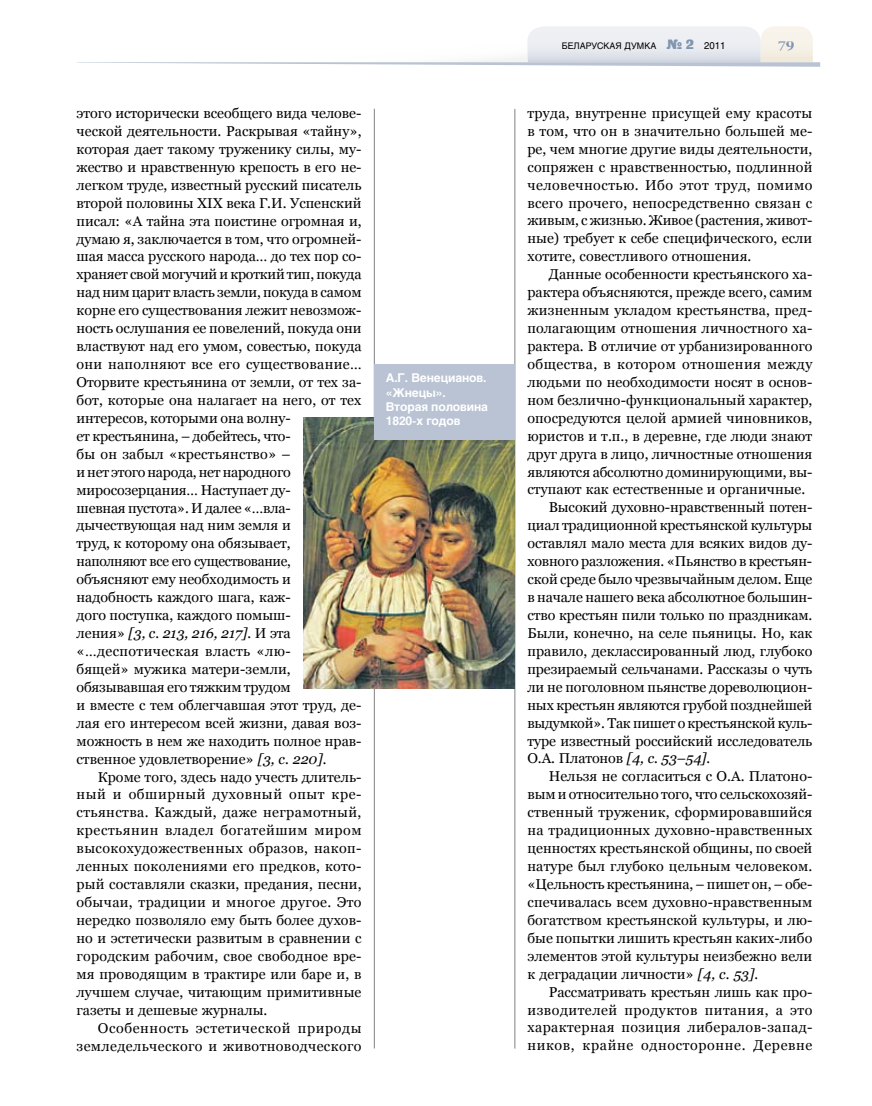
<style>
.page{position:relative;width:872px;height:1106px;background:#fff}
.page>*{position:absolute;margin:0;border:0;box-sizing:border-box;transform-origin:0 0}
.t1{font:14.25px/18px "Georgia";color:#000;text-align:justify}
.t2{font:14.25px/18px "Georgia";letter-spacing:.03em;color:#000;text-align:right}
.t3{font:14.25px "Georgia";letter-spacing:.02em;color:#000}
.t4{font:14.25px "Georgia";letter-spacing:.035em;color:#000}
.t5{font:14.25px "Georgia";letter-spacing:.045em;color:#000}
.t6{font:700 13.5px "Georgia";color:#8095af}
.t7{font:700 12px/14.4px "Helios";letter-spacing:-.01em;color:#fff}
.t8{font:9px "Helios";color:#000}
.s1{font-style:italic}
.s2{font-family:"Black Grotesk C";font-size:13.5px;color:#8095af}
.s3{font-size:9.75px}
</style>
<div class="page">
<hr style="left:374px;top:109px;width:1px;height:939px;background:#818084">
<hr style="left:514px;top:109px;width:1px;height:939px;background:#818084">
<svg style="left:77px;top:26px;width:743px;height:41px"></svg>
<img style="left:303px;top:417px;width:211px;height:271px">
<div style="left:374px;top:364px;width:140px;height:75px;background:#b9c3d3"></div>
<p class="t1" style="left:77px;top:104px;width:286px;text-align:left">этого исторически всеобщего вида челове&shy;ческой деятельности. Раскрывая «тайну», которая дает такому труженику силы, му&shy;жество и нравственную крепость в его не&shy;легком труде, известный русский писатель второй половины ХІХ века Г.И. Успенский писал: «А тайна эта поистине огромная и, думаю я, заключается в том, что огромней&shy;шая масса русского народа… до тех пор со&shy;храняет свой могучий и кроткий тип, покуда над ним царит власть земли, покуда в самом корне его существования лежит невозмож&shy;ность ослушания ее повелений, покуда они властвуют над его умом, совестью, покуда они наполняют все его существование… Оторвите крестьянина от земли, от тех за&shy;бот, которые она налагает на него, от тех интересов, которыми она волну-<br>ет крестьянина, – добейтесь, что-<br>бы он забыл «крестьянство» –<br>и нет этого народа, нет народного миросозерцания… Наступает ду-<br>шевная пустота». И далее «…вла&shy;дычествующая над ним земля и<br>труд, к которому она обязывает, наполняют все его существование, объясняют ему необходимость и надобность каждого шага, каж-<br>дого поступка, каждого помыш-<br>ления» <span class="s1">[3, с. 213, 216, 217].</span> И эта «…деспотическая власть «лю-<br>бящей» мужика матери-земли, обязывавшая его тяжким трудом<br>и вместе с тем облегчавшая этот труд, де&shy;лая его интересом всей жизни, давая воз&shy;можность в нем же находить полное нрав&shy;ственное удовлетворение» <span class="s1">[3, с. 220].</span></p>
<p class="t1" style="left:77px;top:767px;width:286px;text-indent:21px">Кроме того, здесь надо учесть длитель&shy;ный и обширный духовный опыт кре&shy;стьянства. Каждый, даже неграмотный, крестьянин владел богатейшим миром высокохудожественных образов, накоп&shy;ленных поколениями его предков, кото&shy;рый составляли сказки, предания, песни, обычаи, традиции и многое другое. Это нередко позволяло ему быть более духов&shy;но и эстетически развитым в сравнении с городским рабочим, свое свободное вре&shy;мя проводящим в трактире или баре и, в лучшем случае, читающим примитивные газеты и дешевые журналы.</p>
<p class="t2" style="left:77px;top:1018px;width:286px">Особенность эстетической природы земледельческого и животноводческого</p>
<p class="t7" style="left:386px;top:370px;width:104px">А.Г. Венецианов. «Жнецы».<br>Вторая половина<br>1820-х годов</p>
<p class="t8" style="left:562px;top:40px;width:165px">БЕЛАРУСКАЯ ДУМКА <span class="s2">№ 2</span> <span class="s3">2011</span></p>
<p class="t6" style="left:778px;top:36px;width:18px">79</p>
<p class="t1" style="left:527px;top:104px;width:286px">труда, внутренне присущей ему красоты в том, что он в значительно большей ме&shy;ре, чем многие другие виды деятельности, сопряжен с нравственностью, подлинной человечностью. Ибо этот труд, помимо всего прочего, непосредственно связан с живым, с жизнью. Живое (растения, живот&shy;ные) требует к себе специфического, если хотите, совестливого отношения.</p>
<p class="t1" style="left:548px;top:265px;width:265px">Данные особенности крестьянского ха-</p>
<p class="t1" style="left:527px;top:283px;width:286px">рактера объясняются, прежде всего, самим</p>
<p class="t1" style="left:527px;top:301px;width:286px">жизненным укладом крестьянства, пред-</p>
<p class="t1" style="left:527px;top:319px;width:286px">полагающим отношения личностного ха-</p>
<p class="t1" style="left:527px;top:337px;width:286px">рактера. В отличие от урбанизированного</p>
<p class="t2" style="left:527px;top:355px;width:286px">общества, в котором отношения между</p>
<p class="t1" style="left:527px;top:373px;width:286px">людьми по необходимости носят в основ-</p>
<p class="t1" style="left:527px;top:391px;width:286px">ном безлично-функциональный характер,</p>
<p class="t1" style="left:527px;top:409px;width:286px">опосредуются целой армией чиновников,</p>
<p class="t1" style="left:527px;top:427px;width:286px">юристов и т.п., в деревне, где люди знают</p>
<p class="t1" style="left:527px;top:444px;width:286px">друг друга в лицо, личностные отношения</p>
<p class="t1" style="left:527px;top:462px;width:286px">являются абсолютно доминирующими, вы-</p>
<p class="t1" style="left:527px;top:480px;width:279px">ступают как естественные и органичные.</p>
<p class="t1" style="left:548px;top:498px;width:265px">Высокий духовно-нравственный потен-</p>
<p class="t1" style="left:527px;top:516px;width:286px">циал традиционной крестьянской культуры</p>
<p class="t1" style="left:527px;top:534px;width:286px">оставлял мало места для всяких видов ду-</p>
<p class="t1" style="left:527px;top:552px;width:286px">ховного разложения. «Пьянство в крестьян-</p>
<p class="t1" style="left:527px;top:570px;width:286px">ской среде было чрезвычайным делом. Еще</p>
<p class="t1" style="left:527px;top:588px;width:286px">в начале нашего века абсолютное большин-</p>
<p class="t1" style="left:527px;top:606px;width:286px">ство крестьян пили только по праздникам.</p>
<p class="t1" style="left:527px;top:624px;width:286px">Были, конечно, на селе пьяницы. Но, как</p>
<p class="t1" style="left:527px;top:642px;width:286px">правило, деклассированный люд, глубоко</p>
<p class="t1" style="left:527px;top:660px;width:286px">презираемый сельчанами. Рассказы о чуть</p>
<p class="t1" style="left:527px;top:677px;width:286px">ли не поголовном пьянстве дореволюцион-</p>
<p class="t1" style="left:527px;top:695px;width:286px">ных крестьян являются грубой позднейшей</p>
<p class="t1" style="left:527px;top:713px;width:286px">выдумкой». Так пишет о крестьянской куль-</p>
<p class="t1" style="left:527px;top:731px;width:286px">туре известный российский исследователь</p>
<p class="t1" style="left:527px;top:749px;width:184px">О.А. Платонов <span class="s1">[4, с. 53–54].</span></p>
<p class="t1" style="left:548px;top:767px;width:265px">Нельзя не согласиться с О.А. Платоно-</p>
<p class="t1" style="left:527px;top:785px;width:286px">вым и относительно того, что сельскохозяй-</p>
<p class="t3" style="left:527px;top:804px;width:286px">ственный труженик, сформировавшийся</p>
<p class="t1" style="left:527px;top:821px;width:286px">на традиционных духовно-нравственных</p>
<p class="t1" style="left:527px;top:839px;width:286px">ценностях крестьянской общины, по своей</p>
<p class="t1" style="left:527px;top:857px;width:286px">натуре был глубоко цельным человеком.</p>
<p class="t1" style="left:527px;top:875px;width:286px">«Цельность крестьянина, – пишет он, – обе-</p>
<p class="t1" style="left:527px;top:893px;width:286px">спечивалась всем духовно-нравственным</p>
<p class="t1" style="left:527px;top:911px;width:286px">богатством крестьянской культуры, и лю-</p>
<p class="t1" style="left:527px;top:928px;width:286px">бые попытки лишить крестьян каких-либо</p>
<p class="t1" style="left:527px;top:946px;width:286px">элементов этой культуры неизбежно вели</p>
<p class="t1" style="left:527px;top:964px;width:232px">к деградации личности» <span class="s1">[4, с. 53].</span></p>
<p class="t1" style="left:548px;top:982px;width:265px">Рассматривать крестьян лишь как про-</p>
<p class="t4" style="left:527px;top:1001px;width:286px">изводителей продуктов питания, а это</p>
<p class="t2" style="left:527px;top:1018px;width:286px">характерная позиция либералов-запад-</p>
<p class="t5" style="left:527px;top:1037px;width:286px">ников, крайне односторонне. Деревне</p>
</div>
